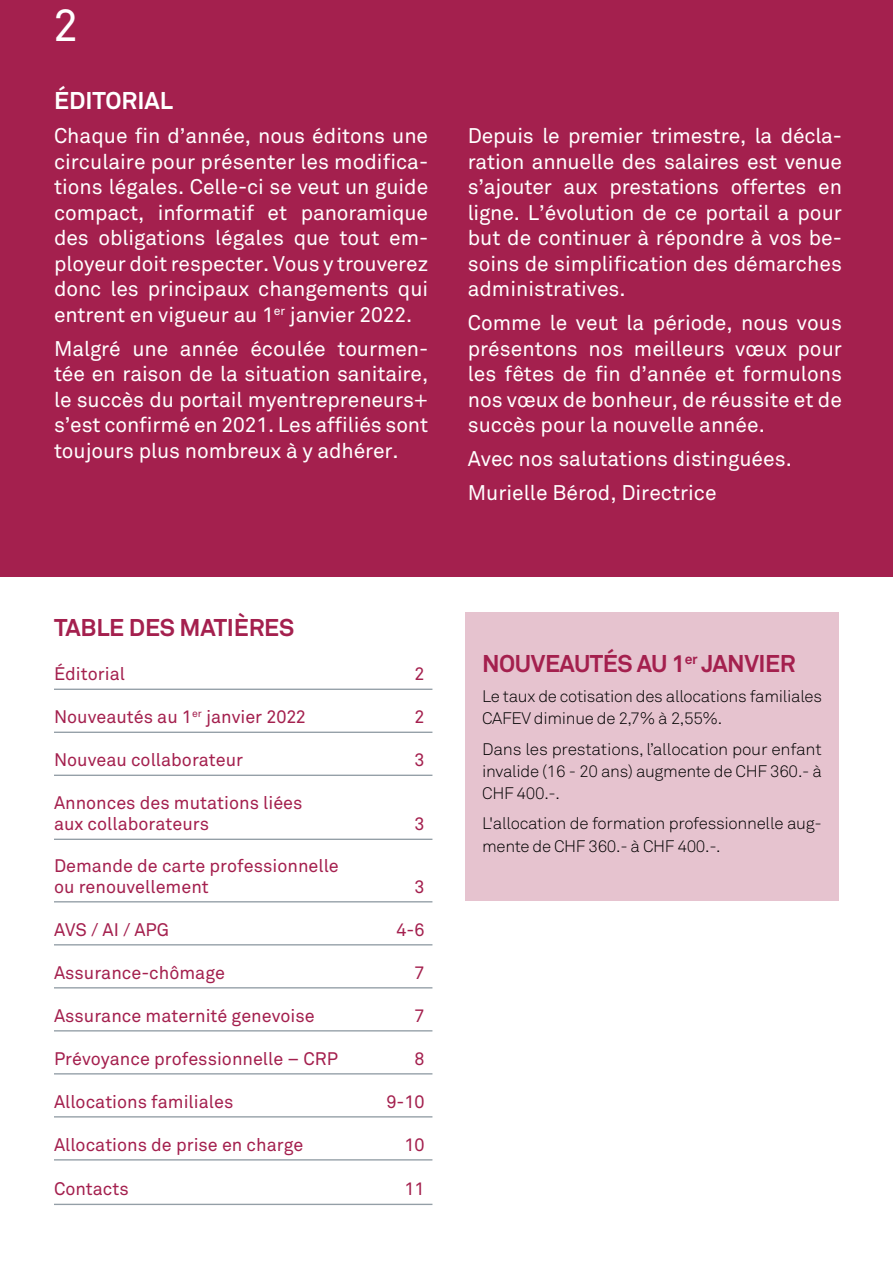
<style>
.page{position:relative;width:893px;height:1263px;background:#fff}
.page>*{position:absolute;margin:0;border:0;box-sizing:border-box;transform-origin:0 0}
.t1{font:45px "Akkurat";color:#fff}
.t2{font:700 24px "Akkurat";letter-spacing:-.02em;color:#a4204e}
.t3{font:700 24px "Akkurat";color:#fff}
.t4{font:21px/25.5px "Akkurat";color:#fff;text-align:justify}
.t5{font:18px/21px "Akkurat";color:#a4204e}
.t6{font:300 16.5px/22px "Akkurat";letter-spacing:-.02em;color:#000}
.t7{font:300 16.5px/22px "Akkurat";letter-spacing:-.02em;color:#000;text-align:justify;scale:1.05 1}
</style>
<div class="page">
<div style="left:0;top:0;width:893px;height:576px;background:#a4204e"></div>
<hr style="left:54px;top:689px;width:378px;height:1px;background:#949fa7">
<hr style="left:54px;top:732px;width:378px;height:1px;background:#949fa7">
<hr style="left:54px;top:775px;width:378px;height:1px;background:#949fa7">
<hr style="left:54px;top:839px;width:378px;height:1px;background:#949fa7">
<hr style="left:54px;top:901px;width:378px;height:1px;background:#949fa7">
<hr style="left:54px;top:944px;width:378px;height:1px;background:#949fa7">
<hr style="left:54px;top:987px;width:378px;height:1px;background:#949fa7">
<hr style="left:54px;top:1030px;width:378px;height:1px;background:#949fa7">
<hr style="left:54px;top:1073px;width:378px;height:1px;background:#949fa7">
<hr style="left:54px;top:1116px;width:378px;height:1px;background:#949fa7">
<hr style="left:54px;top:1159px;width:378px;height:1px;background:#949fa7">
<hr style="left:54px;top:1204px;width:378px;height:1px;background:#949fa7">
<div style="left:465px;top:612px;width:374px;height:288px;background:#e6c3cf"></div>
<h1 class="t1" style="left:53px;top:-1px;width:27px">2</h1>
<p class="t3" style="left:54px;top:86px;width:121px">ÉDITORIAL</p>
<p class="t4" style="left:54px;top:124px;width:376px">Chaque fin d’année, nous éditons une circulaire pour présenter les modifica&shy;tions légales. Celle-ci se veut un guide compact, informatif et panoramique des obligations légales que tout em&shy;ployeur doit respecter. Vous y trouverez donc les principaux changements qui entrent en vigueur au 1<sup>er</sup> janvier 2022.</p>
<p class="t4" style="left:54px;top:336px;width:376px">Malgré une année écoulée tourmen&shy;tée en raison de la situation sanitaire, le succès du portail myentrepreneurs+ s’est confirmé en 2021. Les affiliés sont toujours plus nombreux à y adhérer.</p>
<p class="t4" style="left:468px;top:124px;width:376px">Depuis le premier trimestre, la décla&shy;ration annuelle des salaires est venue s’ajouter aux prestations offertes en ligne. L’évolution de ce portail a pour but de continuer à répondre à vos be&shy;soins de simplification des démarches administratives.</p>
<p class="t4" style="left:468px;top:311px;width:376px">Comme le veut la période, nous vous présentons nos meilleurs vœux pour les fêtes de fin d’année et formulons nos vœux de bonheur, de réussite et de succès pour la nouvelle année.</p>
<p class="t4" style="left:468px;top:443px;width:326px;line-height:34px">Avec nos salutations distinguées.<br>Murielle Bérod, Directrice</p>
<p class="t2" style="left:54px;top:612px;width:242px">TABLE DES MATIÈRES</p>
<p class="t5" style="left:54px;top:664px;width:72px">Éditorial</p>
<p class="t5" style="left:414px;top:664px;width:12px">2</p>
<p class="t5" style="left:54px;top:707px;width:253px">Nouveautés au 1<sup>er</sup> janvier 2022</p>
<p class="t5" style="left:414px;top:707px;width:12px">2</p>
<p class="t5" style="left:54px;top:750px;width:191px">Nouveau collaborateur</p>
<p class="t5" style="left:414px;top:750px;width:12px">3</p>
<p class="t5" style="left:54px;top:793px;width:250px">Annonces des mutations liées aux collaborateurs</p>
<p class="t5" style="left:414px;top:814px;width:12px">3</p>
<p class="t5" style="left:54px;top:855px;width:286px">Demande de carte professionnelle ou renouvellement</p>
<p class="t5" style="left:414px;top:876px;width:12px">3</p>
<p class="t5" style="left:54px;top:919px;width:117px">AVS / AI / APG</p>
<p class="t5" style="left:396px;top:919px;width:30px">4-6</p>
<p class="t5" style="left:54px;top:962px;width:172px">Assurance-chômage</p>
<p class="t5" style="left:414px;top:962px;width:12px">7</p>
<p class="t5" style="left:54px;top:1005px;width:262px">Assurance maternité genevoise</p>
<p class="t5" style="left:414px;top:1005px;width:12px">7</p>
<p class="t5" style="left:54px;top:1048px;width:286px">Prévoyance professionnelle – CRP</p>
<p class="t5" style="left:414px;top:1048px;width:12px">8</p>
<p class="t5" style="left:54px;top:1091px;width:181px">Allocations familiales</p>
<p class="t5" style="left:386px;top:1091px;width:40px">9-10</p>
<p class="t5" style="left:54px;top:1134px;width:251px">Allocations de prise en charge</p>
<p class="t5" style="left:404px;top:1134px;width:22px">10</p>
<p class="t5" style="left:54px;top:1179px;width:76px">Contacts</p>
<p class="t5" style="left:404px;top:1179px;width:22px">11</p>
<p class="t2" style="left:482px;top:648px;width:315px">NOUVEAUTÉS AU 1<sup>er</sup> JANVIER</p>
<p class="t6" style="left:482px;top:686px;width:341px">Le taux de cotisation des allocations familiales<br>CAFEV diminue de 2,7% à 2,55%.</p>
<p class="t7" style="left:482px;top:738px;width:325px">Dans les prestations, l’allocation pour enfant invalide (16 - 20 ans) augmente de CHF 360.- à CHF 400.-.</p>
<p class="t6" style="left:482px;top:813px;width:341px">L'allocation de formation professionnelle aug&shy;mente de CHF 360.- à CHF 400.-.</p>
</div>
